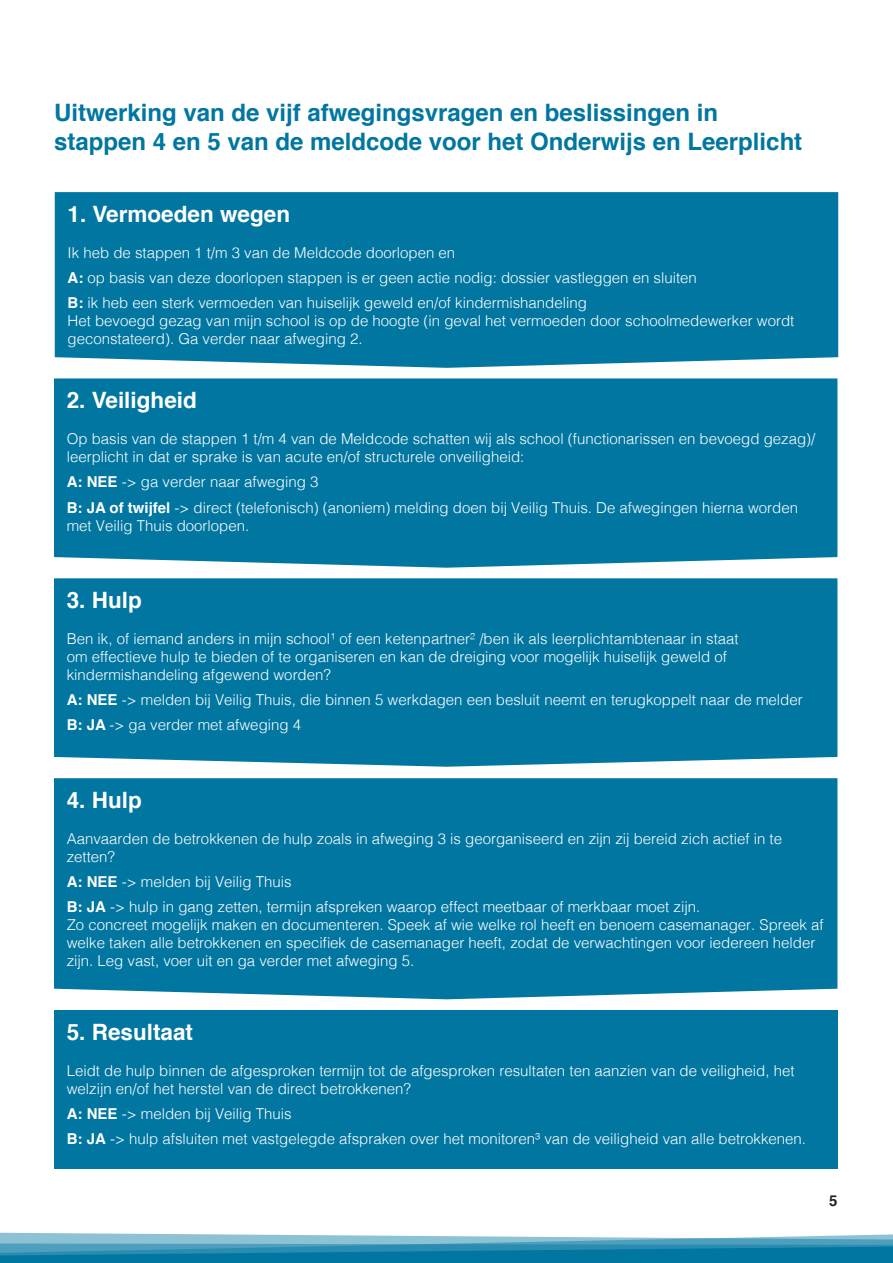
<style>
.page{position:relative;width:893px;height:1263px;background:#fff}
.page>*{position:absolute;margin:0;border:0;box-sizing:border-box;transform-origin:0 0}
.t1{font:700 24px/28.8px "Helvetica";color:#0076a1}
.t2{font:700 22.5px "Helvetica";color:#fff}
.t3{font:300 15px/18px "Helvetica";color:#fff}
.t4{font:700 15px "Helvetica";color:#231f20}
.s1{font-weight:700}
</style>
<div class="page">
<svg style="left:0;top:1232px;width:893px;height:31px;background:#4c9ebc"></svg>
<div style="left:55px;top:192px;width:783px;height:176px;background:#0076a1"></div>
<div style="left:54px;top:378px;width:783px;height:190px;background:#0076a1"></div>
<div style="left:54px;top:578px;width:783px;height:189px;background:#0076a1"></div>
<div style="left:54px;top:778px;width:783px;height:221px;background:#0076a1"></div>
<div style="left:54px;top:1010px;width:783px;height:158px;background:#0076a1"></div>
<p class="t1" style="left:54px;top:99px;width:750px">Uitwerking van de vijf afwegingsvragen en beslissingen in stappen 4 en 5 van de meldcode voor het Onderwijs en Leerplicht</p>
<p class="t2" style="left:68px;top:196px;width:224px">1. Vermoeden wegen</p>
<p class="t3" style="left:68px;top:242px;width:389px">Ik heb de stappen 1 t/m 3 van de Meldcode doorlopen en</p>
<p class="t3" style="left:68px;top:268px;width:631px"><span class="s1">A:</span> op basis van deze doorlopen stappen is er geen actie nodig: dossier vastleggen en sluiten</p>
<p class="t3" style="left:68px;top:293px;width:521px"><span class="s1">B:</span> ik heb een sterk vermoeden van huiselijk geweld en/of kindermishandeling</p>
<p class="t3" style="left:68px;top:311px;width:728px">Het bevoegd gezag van mijn school is op de hoogte (in geval het vermoeden door schoolmedewerker wordt geconstateerd). Ga verder naar afweging 2.</p>
<p class="t2" style="left:67px;top:382px;width:132px">2. Veiligheid</p>
<p class="t3" style="left:67px;top:429px;width:750px">Op basis van de stappen 1 t/m 4 van de Meldcode schatten wij als school (functionarissen en bevoegd gezag)/ leerplicht in dat er sprake is van acute en/of structurele onveiligheid:</p>
<p class="t3" style="left:67px;top:472px;width:253px"><span class="s1">A: NEE</span> -&gt; ga verder naar afweging 3</p>
<p class="t3" style="left:67px;top:497px;width:733px"><span class="s1">B: JA of twijfel</span> -&gt; direct (telefonisch) (anoniem) melding doen bij Veilig Thuis. De afwegingen hierna worden met Veilig Thuis doorlopen.</p>
<p class="t2" style="left:67px;top:582px;width:77px">3. Hulp</p>
<p class="t3" style="left:67px;top:629px;width:673px">Ben ik, of iemand anders in mijn school¹ of een ketenpartner² /ben ik als leerplichtambtenaar in staat om effectieve hulp te bieden of te organiseren en kan de dreiging voor mogelijk huiselijk geweld of kindermishandeling afgewend worden?</p>
<p class="t3" style="left:67px;top:690px;width:737px"><span class="s1">A: NEE</span> -&gt; melden bij Veilig Thuis, die binnen 5 werkdagen een besluit neemt en terugkoppelt naar de melder</p>
<p class="t3" style="left:67px;top:715px;width:236px"><span class="s1">B: JA</span> -&gt; ga verder met afweging 4</p>
<p class="t2" style="left:67px;top:782px;width:77px">4. Hulp</p>
<p class="t3" style="left:67px;top:828px;width:717px">Aanvaarden de betrokkenen de hulp zoals in afweging 3 is georganiseerd en zijn zij bereid zich actief in te zetten?</p>
<p class="t3" style="left:67px;top:872px;width:226px"><span class="s1">A: NEE</span> -&gt; melden bij Veilig Thuis</p>
<p class="t3" style="left:67px;top:897px;width:635px"><span class="s1">B: JA</span> -&gt; hulp in gang zetten, termijn afspreken waarop effect meetbaar of merkbaar moet zijn.</p>
<p class="t3" style="left:67px;top:915px;width:758px">Zo concreet mogelijk maken en documenteren. Speek af wie welke rol heeft en benoem casemanager. Spreek af welke taken alle betrokkenen en specifiek de casemanager heeft, zodat de verwachtingen voor iedereen helder zijn. Leg vast, voer uit en ga verder met afweging 5.</p>
<p class="t2" style="left:67px;top:1013px;width:128px">5. Resultaat</p>
<p class="t3" style="left:67px;top:1060px;width:729px">Leidt de hulp binnen de afgesproken termijn tot de afgesproken resultaten ten aanzien van de veiligheid, het welzijn en/of het herstel van de direct betrokkenen?</p>
<p class="t3" style="left:67px;top:1103px;width:226px"><span class="s1">A: NEE</span> -&gt; melden bij Veilig Thuis</p>
<p class="t3" style="left:67px;top:1128px;width:741px"><span class="s1">B: JA</span> -&gt; hulp afsluiten met vastgelegde afspraken over het monitoren³ van de veiligheid van alle betrokkenen.</p>
<p class="t4" style="left:829px;top:1188px;width:10px">5</p>
</div>
